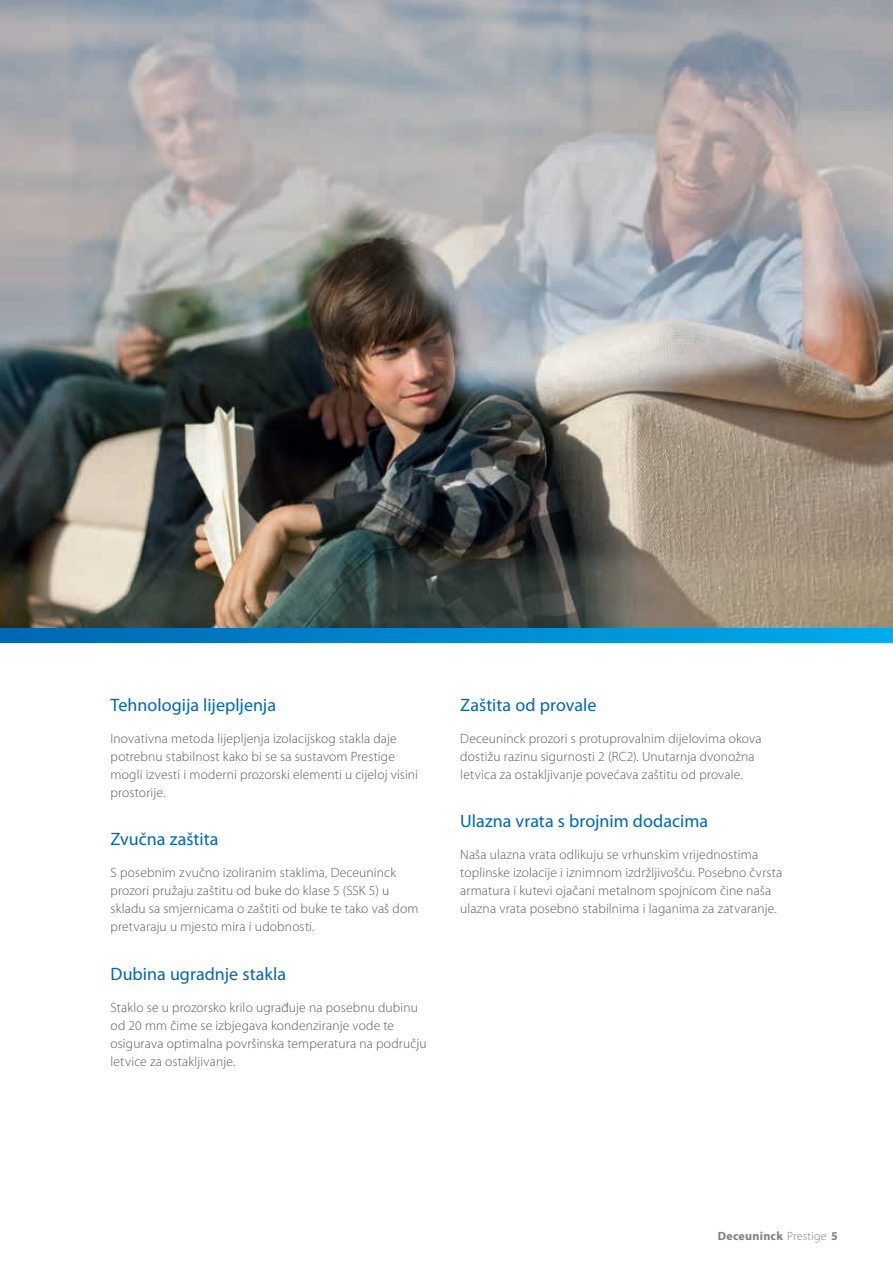
<style>
.page{position:relative;width:893px;height:1263px;background:#fff}
.page>*{position:absolute;margin:0;border:0;box-sizing:border-box;transform-origin:0 0}
.t1{font:18px "Myriad Pro";color:#0166b3}
.t2{font:300 13.5px/18px "Myriad Pro";letter-spacing:.01em;color:#57585a}
.t3{font:700 12px "Myriad Pro";letter-spacing:.025em;color:#808083}
.s1{font-weight:300}
</style>
<div class="page">
<img style="left:0;top:0;width:893px;height:628px">
<svg style="left:0;top:628px;width:893px;height:14px;background:#0088ce"></svg>
<h1 class="t1" style="left:111px;top:694px;width:167px">Tehnologija lijepljenja</h1>
<p class="t2" style="left:111px;top:729px;width:309px">Inovativna metoda lijepljenja izolacijskog stakla daje potrebnu stabilnost kako bi se sa sustavom Prestige mogli izvesti i moderni prozorski elementi u cijeloj visini prostorije.</p>
<h1 class="t1" style="left:111px;top:828px;width:110px">Zvučna zaštita</h1>
<p class="t2" style="left:111px;top:864px;width:309px">S posebnim zvučno izoliranim staklima, Deceuninck prozori pružaju zaštitu od buke do klase 5 (SSK 5) u skladu sa smjernicama o zaštiti od buke te tako vaš dom pretvaraju u mjesto mira i udobnosti.</p>
<h1 class="t1" style="left:111px;top:963px;width:177px">Dubina ugradnje stakla</h1>
<p class="t2" style="left:111px;top:998px;width:318px">Staklo se u prozorsko krilo ugrađuje na posebnu dubinu od 20 mm čime se izbjegava kondenziranje vode te osigurava optimalna površinska temperatura na području letvice za ostakljivanje.</p>
<h1 class="t1" style="left:460px;top:694px;width:138px">Zaštita od provale</h1>
<p class="t2" style="left:460px;top:729px;width:303px">Deceuninck prozori s protuprovalnim dijelovima okova dostižu razinu sigurnosti 2 (RC2). Unutarnja dvonožna letvica za ostakljivanje povećava zaštitu od provale.</p>
<h1 class="t1" style="left:460px;top:810px;width:249px">Ulazna vrata s brojnim dodacima</h1>
<p class="t2" style="left:460px;top:846px;width:324px">Naša ulazna vrata odlikuju se vrhunskim vrijednostima toplinske izolacije i iznimnom izdržljivošću. Posebno čvrsta armatura i kutevi ojačani metalnom spojnicom čine naša ulazna vrata posebno stabilnima i laganima za zatvaranje.</p>
<p class="t3" style="left:718px;top:1228px;width:121px">Deceuninck <span class="s1">Prestige</span> 5</p>
</div>
